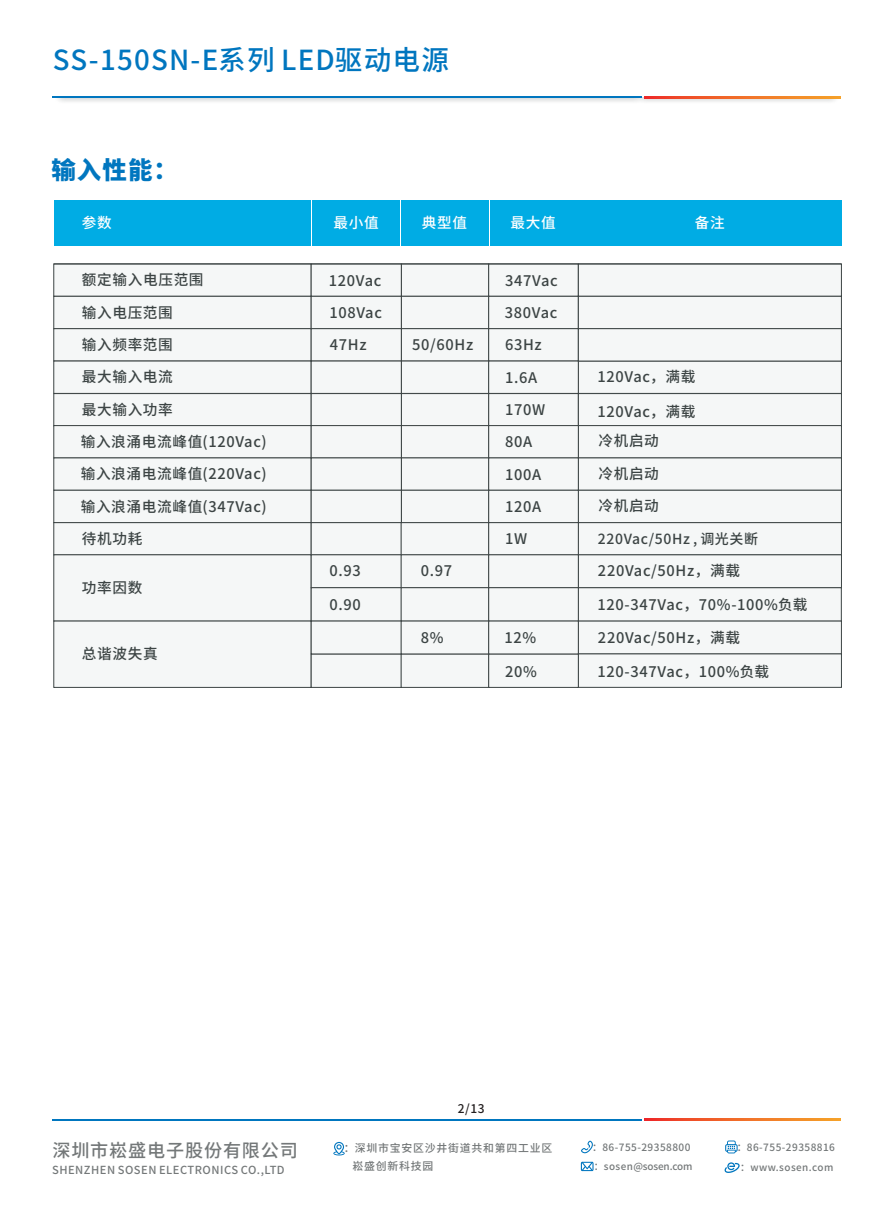
<style>
.page{position:relative;width:893px;height:1212px;background:#fff}
.page>*{position:absolute;margin:0;border:0;box-sizing:border-box;transform-origin:0 0}
.t1{font:27.6px "Source Han Sans CN";letter-spacing:.045em;color:#0076bf}
.t2{font:700 24.45px "Source Han Sans CN";color:#0076bf}
.t3{font:18.15px "Source Han Sans CN";letter-spacing:.045em;color:#747879}
.t4{font:14.7px/32.2px "Source Han Sans CN";letter-spacing:.045em;color:#3c4444}
.t5{font:14.7px "Source Han Sans CN";letter-spacing:.045em;color:#fff}
.t6{font:13.95px "Source Han Sans CN";letter-spacing:.045em;color:#3c4444}
.t7{font:12px "Source Han Sans CN";color:#231f20}
.t8{font:11.1px "Source Han Sans CN";letter-spacing:.045em;color:#747879}
.t9{font:10.95px "Source Han Sans CN";letter-spacing:.07em;color:#747879}
.t10{font:10.05px "Source Han Sans CN";letter-spacing:.045em;color:#747879}
.t11{font:9.9px "Source Han Sans CN";letter-spacing:-.01em;color:#747879}
.t12{font:9.9px "Source Han Sans CN";letter-spacing:.045em;color:#747879}
</style>
<div class="page">
<div style="left:54px;top:200px;width:257px;height:46px;background:#00ace4"></div>
<div style="left:313px;top:200px;width:87px;height:46px;background:#00ace4"></div>
<div style="left:401px;top:200px;width:87px;height:46px;background:#00ace4"></div>
<div style="left:490px;top:200px;width:87px;height:46px;background:#00ace4"></div>
<div style="left:578px;top:200px;width:263px;height:46px;background:#00ace4"></div>
<img style="left:58px;top:98px;width:782px;height:4px">
<hr style="left:53px;top:97px;width:589px;height:1px;background:#0076bf">
<svg style="left:644px;top:97px;width:196px;height:1px"></svg>
<svg style="left:333px;top:1142px;width:12px;height:13px"></svg>
<svg style="left:581px;top:1140px;width:12px;height:13px"></svg>
<svg style="left:725px;top:1140px;width:13px;height:13px"></svg>
<svg style="left:724px;top:1162px;width:16px;height:11px"></svg>
<svg style="left:581px;top:1162px;width:12px;height:9px"></svg>
<hr style="left:53px;top:1119px;width:589px;height:1px;background:#0076bf">
<svg style="left:644px;top:1119px;width:196px;height:1px"></svg>
<svg style="left:53px;top:263px;width:789px;height:425px"></svg>
<h1 class="t1" style="left:53px;top:46px;width:398px">SS-150SN-E系列 LED驱动电源</h1>
<h2 class="t2" style="left:51px;top:157px;width:128px">输入性能：</h2>
<p class="t5" style="left:82px;top:215px;width:31px">参数</p>
<p class="t5" style="left:333px;top:215px;width:47px">最小值</p>
<p class="t5" style="left:422px;top:215px;width:47px">典型值</p>
<p class="t5" style="left:511px;top:215px;width:47px">最大值</p>
<p class="t5" style="left:695px;top:215px;width:31px">备注</p>
<p class="t4" style="left:82px;top:263px;width:123px">额定输入电压范围</p>
<p class="t4" style="left:82px;top:296px;width:93px">输入电压范围输入频率范围</p>
<p class="t4" style="left:82px;top:361px;width:93px">最大输入电流</p>
<p class="t4" style="left:597px;top:361px;width:99px">120Vac，满载</p>
<p class="t4" style="left:505px;top:264px;width:54px">347Vac</p>
<p class="t4" style="left:505px;top:296px;width:54px">380Vac</p>
<p class="t4" style="left:505px;top:329px;width:38px">63Hz</p>
<p class="t4" style="left:505px;top:361px;width:34px">1.6A</p>
<p class="t4" style="left:329px;top:264px;width:54px">120Vac</p>
<p class="t4" style="left:329px;top:296px;width:54px">108Vac</p>
<p class="t4" style="left:330px;top:329px;width:38px">47Hz</p>
<p class="t4" style="left:412px;top:328px;width:63px">50/60Hz</p>
<p class="t4" style="left:82px;top:393px;width:93px">最大输入功率</p>
<p class="t4" style="left:505px;top:394px;width:42px">170W</p>
<p class="t4" style="left:597px;top:395px;width:99px">120Vac，满载</p>
<p class="t4" style="left:81px;top:425px;width:188px">输入浪涌电流峰值(120Vac)</p>
<p class="t4" style="left:505px;top:426px;width:29px">80A</p>
<p class="t4" style="left:598px;top:425px;width:62px">冷机启动</p>
<p class="t4" style="left:81px;top:458px;width:188px">输入浪涌电流峰值(220Vac)</p>
<p class="t4" style="left:505px;top:458px;width:38px">100A</p>
<p class="t4" style="left:598px;top:457px;width:62px">冷机启动</p>
<p class="t4" style="left:81px;top:490px;width:188px">输入浪涌电流峰值(347Vac)</p>
<p class="t4" style="left:505px;top:490px;width:38px">120A</p>
<p class="t4" style="left:598px;top:489px;width:62px">冷机启动</p>
<p class="t4" style="left:82px;top:522px;width:62px">待机功耗</p>
<p class="t4" style="left:82px;top:571px;width:62px">功率因数</p>
<p class="t4" style="left:82px;top:638px;width:77px">总谐波失真</p>
<p class="t4" style="left:329px;top:555px;width:33px">0.93</p>
<p class="t4" style="left:329px;top:589px;width:33px">0.90</p>
<p class="t4" style="left:421px;top:555px;width:33px">0.97</p>
<p class="t4" style="left:421px;top:621px;width:24px">8%</p>
<p class="t4" style="left:505px;top:522px;width:24px">1W</p>
<p class="t4" style="left:505px;top:621px;width:33px">12%</p>
<p class="t4" style="left:505px;top:655px;width:33px">20%</p>
<p class="t6" style="left:598px;top:532px;width:162px">220Vac/50Hz , 调光关断</p>
<p class="t4" style="left:598px;top:555px;width:144px">220Vac/50Hz，满载</p>
<p class="t4" style="left:597px;top:588px;width:211px">120-347Vac，70%-100%负载<br>220Vac/50Hz，满载</p>
<p class="t4" style="left:597px;top:655px;width:173px">120-347Vac，100%负载</p>
<p class="t3" style="left:52px;top:1141px;width:247px">深圳市崧盛电子股份有限公司</p>
<p class="t8" style="left:52px;top:1164px;width:234px">SHENZHEN SOSEN ELECTRONICS CO.,LTD</p>
<p class="t7" style="left:458px;top:1103px;width:28px">2/13</p>
<p class="t9" style="left:344px;top:1143px;width:210px">：深圳市宝安区沙井街道共和第四工业区</p>
<p class="t10" style="left:592px;top:1142px;width:100px">：86-755-29358800</p>
<p class="t9" style="left:353px;top:1161px;width:82px">崧盛创新科技园</p>
<p class="t10" style="left:737px;top:1142px;width:100px">：86-755-29358816</p>
<p class="t11" style="left:594px;top:1161px;width:100px">：sosen@sosen.com</p>
<p class="t12" style="left:740px;top:1162px;width:95px">：www.sosen.com</p>
</div>
